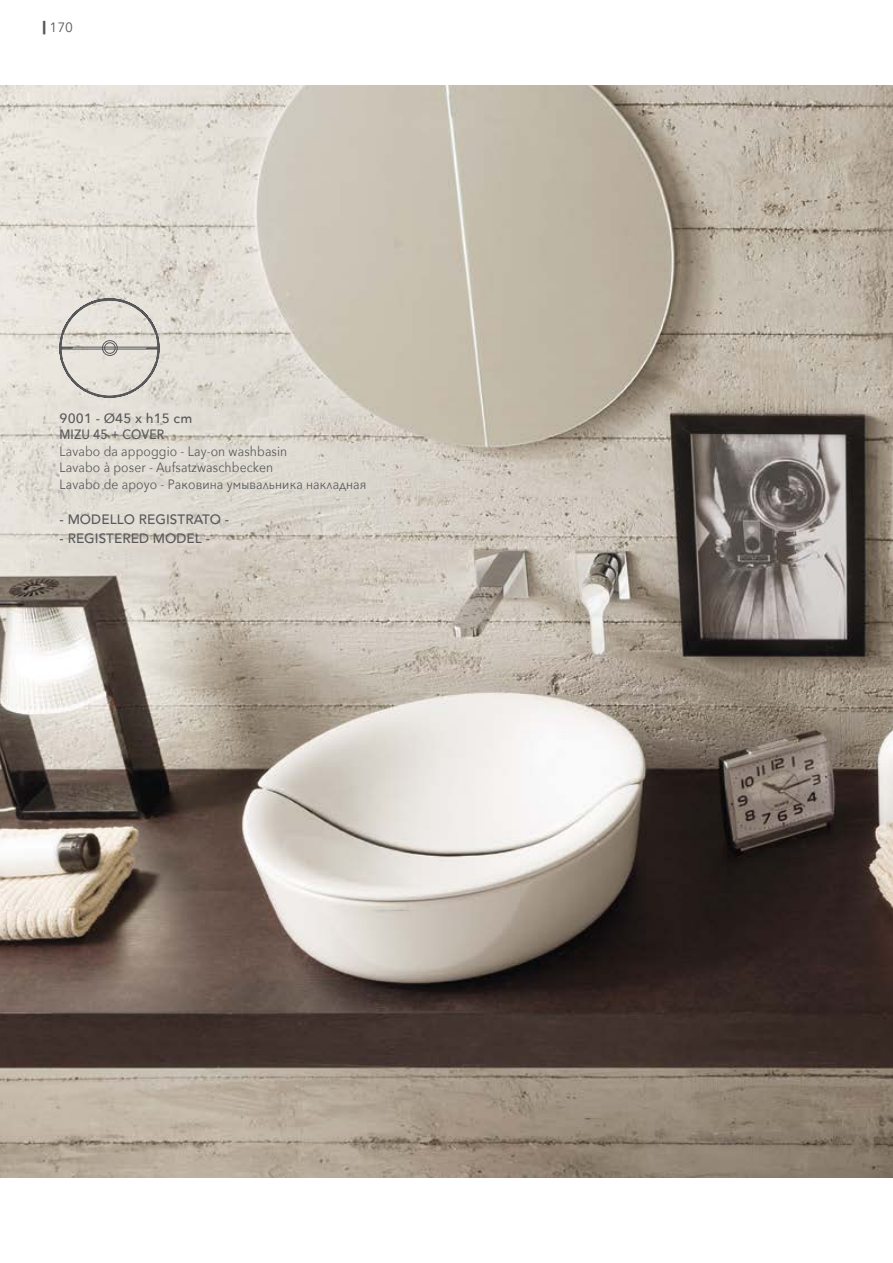
<style>
.page{position:relative;width:893px;height:1263px;background:#fff}
.page>*{position:absolute;margin:0;border:0;box-sizing:border-box;transform-origin:0 0}
.t1{font:13.5px/16.5px "Avenir Next";letter-spacing:.01em;color:#58585a;scale:.9 1}
.t2{font:500 13.5px "Avenir";letter-spacing:.005em;color:#58585a}
.t3{font:500 13.5px/16.5px "Avenir Next";letter-spacing:.01em;color:#58585a}
.t4{font:13.5px "Avenir Next";letter-spacing:.01em;color:#58585a}
.s1{font-weight:800}
</style>
<div class="page">
<img style="left:0;top:85px;width:893px;height:1093px">
<svg style="left:59px;top:298px;width:101px;height:100px;background:#d4d1c9"></svg>
<p class="t4" style="left:43px;top:16px;width:32px"><span class="s1">|</span> 170</p>
<p class="t3" style="left:60px;top:409px;width:134px">9001 - Ø45 x h15 cm<br>MIZU 45 + COVER</p>
<p class="t1" style="left:60px;top:442px;width:342px">Lavabo da appoggio - Lay-on washbasin<br>Lavabo à poser - Aufsatzwaschbecken<br>Lavabo de apoyo - Раковина умывальника накладная</p>
<p class="t2" style="left:60px;top:511px;width:171px">- MODELLO REGISTRATO -</p>
<p class="t2" style="left:60px;top:531px;width:152px">- REGISTERED MODEL -</p>
</div>
